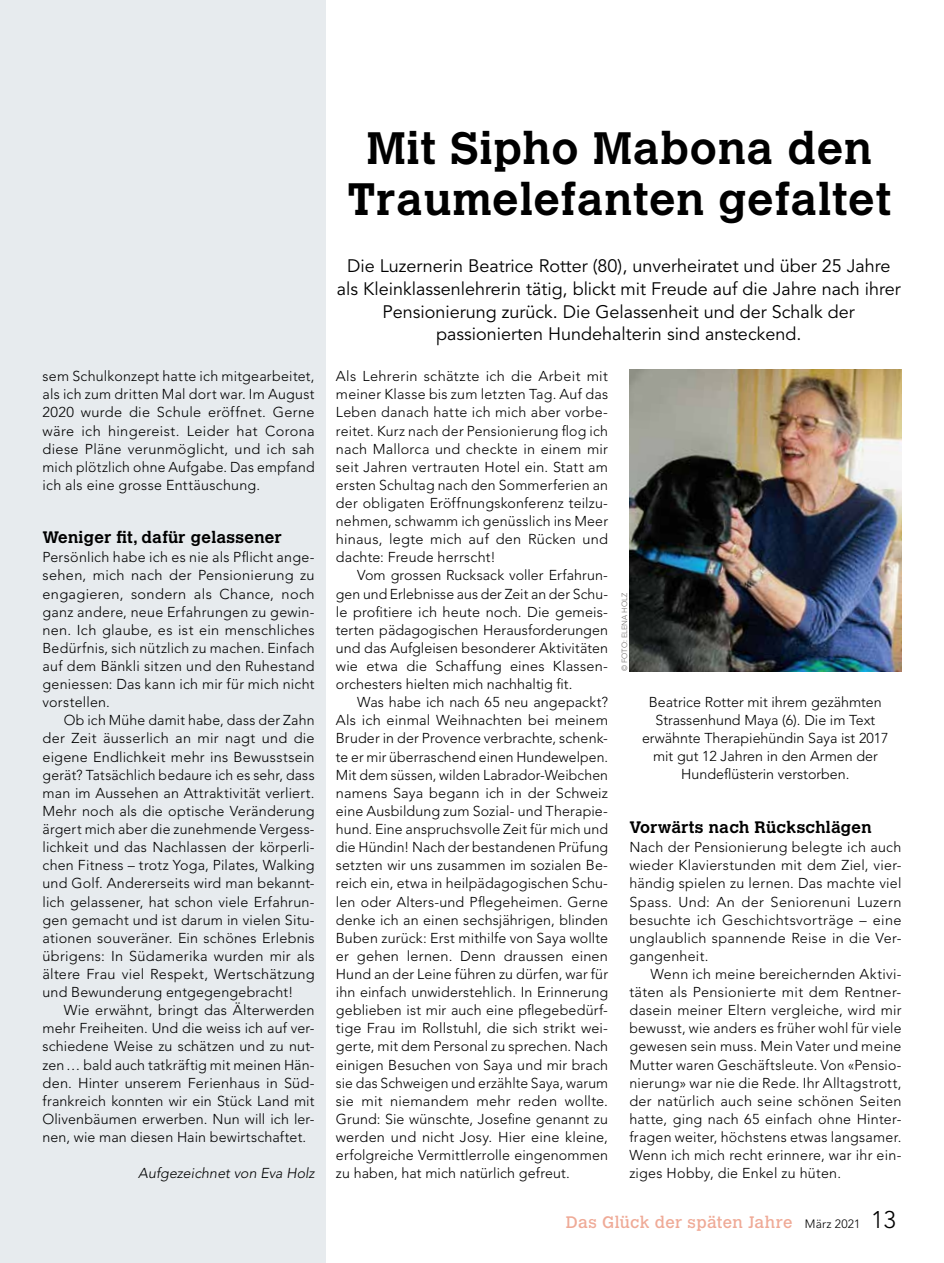
<style>
.page{position:relative;width:944px;height:1263px;background:#fff}
.page>*{position:absolute;margin:0;border:0;box-sizing:border-box;transform-origin:0 0}
.t1{font:700 45px/51px "Calvert MT Std";letter-spacing:.02em;color:#000;text-align:center}
.t2{font:18px/22.5px "Avenir LT Std";color:#000;text-align:center}
.t3{font:700 16.5px "Calvert MT Std";letter-spacing:.02em;color:#000}
.t4{font:16.5px "Calvert MT Std";letter-spacing:.02em;color:#efaa97}
.t5{font:300 14.25px/18.1px "Avenir LT Std";letter-spacing:.01em;color:#000;text-align:justify}
.t6{font:italic 300 14.25px "Avenir LT Std";color:#000}
.t7{font:300 7.5px "Avenir LT Std";color:#6f6c6b}
.s1{font-family:"Avenir LT Std";font-weight:300;font-size:12px;color:#000}
.s2{font-family:"Avenir LT Std";font-weight:300;font-size:24px;color:#000}
</style>
<div class="page">
<div style="left:0;top:0;width:325px;height:1263px;background:#e7ebee"></div>
<img style="left:629px;top:370px;width:272px;height:301px">
<p class="t5" style="left:43px;top:367px;width:274px">sem Schulkonzept hatte ich mitgearbeitet, als ich zum dritten Mal dort war. Im August 2020 wurde die Schule eröffnet. Gerne wäre ich hingereist. Leider hat Corona diese Pläne verunmöglicht, und ich sah mich plötzlich ohne Aufgabe. Das empfand ich als eine grosse Enttäuschung.</p>
<p class="t3" style="left:43px;top:526px;width:241px">Weniger fit, dafür gelassener</p>
<p class="t5" style="left:43px;top:548px;width:274px">Persönlich habe ich es nie als Pflicht ange&shy;sehen, mich nach der Pensionierung zu engagieren, sondern als Chance, noch ganz andere, neue Erfahrungen zu gewin&shy;nen. Ich glaube, es ist ein menschliches Bedürfnis, sich nützlich zu machen. Einfach auf dem Bänkli sitzen und den Ruhestand geniessen: Das kann ich mir für mich nicht vorstellen.</p>
<p class="t5" style="left:43px;top:711px;width:274px;text-indent:21px">Ob ich Mühe damit habe, dass der Zahn der Zeit äusserlich an mir nagt und die eigene Endlichkeit mehr ins Bewusstsein gerät? Tatsächlich bedaure ich es sehr, dass man im Aussehen an Attraktivität verliert.<br>Mehr noch als die optische Veränderung ärgert mich aber die zunehmende Vergess&shy;lichkeit und das Nachlassen der körperli&shy;chen Fitness – trotz Yoga, Pilates, Walking und Golf. Andererseits wird man bekannt&shy;lich gelassener, hat schon viele Erfahrun&shy;gen gemacht und ist darum in vielen Situ&shy;ationen souveräner. Ein schönes Erlebnis übrigens: In Südamerika wurden mir als ältere Frau viel Respekt, Wertschätzung und Bewunderung entgegengebracht!</p>
<p class="t5" style="left:43px;top:1001px;width:274px;text-indent:21px">Wie erwähnt, bringt das Älterwerden mehr Freiheiten. Und die weiss ich auf ver&shy;schiedene Weise zu schätzen und zu nut&shy;zen… bald auch tatkräftig mit meinen Hän&shy;den. Hinter unserem Ferienhaus in Süd&shy;frankreich konnten wir ein Stück Land mit Olivenbäumen erwerben. Nun will ich ler&shy;nen, wie man diesen Hain bewirtschaftet.</p>
<p class="t6" style="left:138px;top:1165px;width:178px">Aufgezeichnet von Eva Holz</p>
<h1 class="t1" style="left:347px;top:122px;width:545px">Mit Sipho Mabona den<br>Traumelefanten gefaltet</h1>
<p class="t2" style="left:337px;top:256px;width:565px">Die Luzernerin Beatrice Rotter (80), unverheiratet und über 25 Jahre als Kleinklassenlehrerin tätig, blickt mit Freude auf die Jahre nach ihrer Pensionierung zurück. Die Gelassenheit und der Schalk der passionierten Hundehalterin sind ansteckend.</p>
<p class="t5" style="left:336px;top:367px;width:274px">Als Lehrerin schätzte ich die Arbeit mit meiner Klasse bis zum letzten Tag. Auf das Leben danach hatte ich mich aber vorbe&shy;reitet. Kurz nach der Pensionierung flog ich nach Mallorca und checkte in einem mir seit Jahren vertrauten Hotel ein. Statt am ersten Schultag nach den Sommerferien an der obligaten Eröffnungskonferenz teilzu&shy;nehmen, schwamm ich genüsslich ins Meer hinaus, legte mich auf den Rücken und dachte: Freude herrscht!</p>
<p class="t5" style="left:336px;top:566px;width:274px;text-indent:21px">Vom grossen Rucksack voller Erfahrun&shy;gen und Erlebnisse aus der Zeit an der Schu&shy;le profitiere ich heute noch. Die gemeis&shy;terten pädagogischen Herausforderungen und das Aufgleisen besonderer Aktivitäten wie etwa die Schaffung eines Klassen&shy;orchesters hielten mich nachhaltig fit.</p>
<p class="t5" style="left:336px;top:693px;width:274px;text-indent:21px">Was habe ich nach 65 neu angepackt?<br>Als ich einmal Weihnachten bei meinem Bruder in der Provence verbrachte, schenk&shy;te er mir überraschend einen Hundewelpen.<br>Mit dem süssen, wilden Labrador-Weibchen namens Saya begann ich in der Schweiz eine Ausbildung zum Sozial- und Therapie&shy;hund. Eine anspruchsvolle Zeit für mich und die Hündin! Nach der bestandenen Prüfung setzten wir uns zusammen im sozialen Be&shy;reich ein, etwa in heilpädagogischen Schu&shy;len oder Alters-und Pflegeheimen. Gerne denke ich an einen sechsjährigen, blinden Buben zurück: Erst mithilfe von Saya wollte er gehen lernen. Denn draussen einen Hund an der Leine führen zu dürfen, war für ihn einfach unwiderstehlich. In Erinnerung geblieben ist mir auch eine pflegebedürf&shy;tige Frau im Rollstuhl, die sich strikt wei&shy;gerte, mit dem Personal zu sprechen. Nach einigen Besuchen von Saya und mir brach sie das Schweigen und erzählte Saya, warum sie mit niemandem mehr reden wollte.<br>Grund: Sie wünschte, Josefine genannt zu werden und nicht Josy. Hier eine kleine, erfolgreiche Vermittlerrolle eingenommen zu haben, hat mich natürlich gefreut.</p>
<p class="t7" style="left:620px;top:671px;width:79px;rotate:-90deg">© FOTO: ELENA HOLZ</p>
<p class="t5" style="left:642px;top:693px;width:248px;text-align:center">Beatrice Rotter mit ihrem gezähmten Strassenhund Maya (6). Die im Text erwähnte Therapiehündin Saya ist 2017 mit gut 12 Jahren in den Armen der Hundeflüsterin verstorben.</p>
<p class="t3" style="left:629px;top:816px;width:244px">Vorwärts nach Rückschlägen</p>
<p class="t5" style="left:629px;top:838px;width:274px">Nach der Pensionierung belegte ich auch wieder Klavierstunden mit dem Ziel, vier&shy;händig spielen zu lernen. Das machte viel Spass. Und: An der Seniorenuni Luzern besuchte ich Geschichtsvorträge – eine unglaublich spannende Reise in die Ver&shy;gangenheit.</p>
<p class="t5" style="left:629px;top:965px;width:274px;text-indent:21px">Wenn ich meine bereichernden Aktivi&shy;täten als Pensionierte mit dem Rentner&shy;dasein meiner Eltern vergleiche, wird mir bewusst, wie anders es früher wohl für viele gewesen sein muss. Mein Vater und meine Mutter waren Geschäftsleute. Von «Pensio&shy;nierung» war nie die Rede. Ihr Alltagstrott, der natürlich auch seine schönen Seiten hatte, ging nach 65 einfach ohne Hinter&shy;fragen weiter, höchstens etwas langsamer.<br>Wenn ich mich recht erinnere, war ihr ein&shy;ziges Hobby, die Enkel zu hüten.</p>
<p class="t4" style="left:566px;top:1212px;width:332px">Das Glück der späten Jahre <span class="s1">März 2021</span> <span class="s2">13</span></p>
</div>
